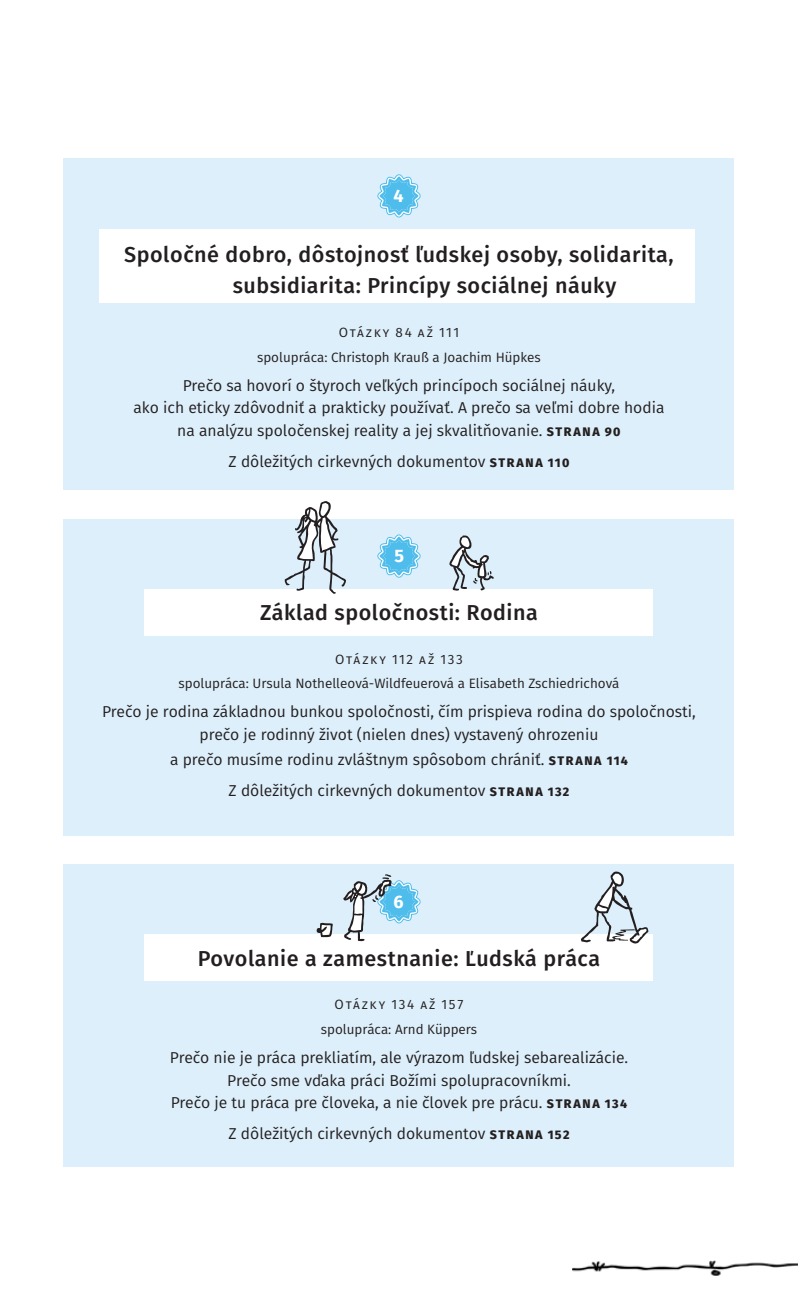
<style>
.page{position:relative;width:798px;height:1308px;background:#fff}
.page>*{position:absolute;margin:0;border:0;box-sizing:border-box;transform-origin:0 0}
.t1{font:500 21.6px/31.5px "Fira Sans";letter-spacing:.025em;color:#231f20}
.t2{font:700 18px "Fira Sans";color:#fff}
.Main_Text_Fira{font:15.75px/22.5px "Fira Sans";color:#231f20;text-align:center}
.Main_Text_Fira-2{font:13.5px "Fira Sans";color:#231f20}
.Main_Text_Fira-3{font:13.5px "Fira Sans";letter-spacing:.12em;color:#231f20}
.Main_Text_Fira-4{font:13.5px "Fira Sans";letter-spacing:.125em;color:#231f20}
.Main_Text_Fira-5{font:13.5px "Fira Sans";letter-spacing:.13em;color:#231f20}
.s1{font-weight:800;font-size:12.38px}
</style>
<div class="page">
<img style="left:572px;top:1138px;width:225px;height:138px">
<div style="left:64px;top:518px;width:669px;height:317px;background:#ddeffa"></div>
<div style="left:64px;top:864px;width:669px;height:302px;background:#ddeffa"></div>
<div style="left:64px;top:158px;width:669px;height:332px;background:#ddeffa"></div>
<svg style="left:377px;top:534px;width:44px;height:44px"></svg>
<svg style="left:377px;top:174px;width:44px;height:44px"></svg>
<div style="left:145px;top:589px;width:507px;height:46px;background:#fff"></div>
<div style="left:145px;top:934px;width:507px;height:47px;background:#fff"></div>
<div style="left:99px;top:229px;width:595px;height:73px;background:#fff"></div>
<svg style="left:284px;top:501px;width:62px;height:93px"></svg>
<svg style="left:449px;top:535px;width:45px;height:56px"></svg>
<svg style="left:343px;top:874px;width:78px;height:67px"></svg>
<svg style="left:316px;top:922px;width:17px;height:15px"></svg>
<svg style="left:580px;top:871px;width:68px;height:73px"></svg>
<p class="t2" style="left:393px;top:181px;width:12px">4</p>
<p class="t1" style="left:233px;top:237px;width:442px;text-indent:-108px">Spoločné dobro, dôstojnosť ľudskej osoby, solidarita, subsidiarita: Princípy sociálnej náuky</p>
<p class="Main_Text_Fira-5" style="left:338px;top:322px;width:122px">Otázky 84 až 111</p>
<p class="Main_Text_Fira-2" style="left:257px;top:347px;width:285px">spolupráca: Christoph Krauß a Joachim Hüpkes</p>
<p class="Main_Text_Fira" style="left:133px;top:374px;width:532px">Prečo sa hovorí o štyroch veľkých princípoch sociálnej náuky,<br>ako ich eticky zdôvodniť a prakticky používať. A prečo sa veľmi dobre hodia na analýzu spoločenskej reality a jej skvalitňovanie. <span class="s1">STRANA 90</span></p>
<p class="Main_Text_Fira" style="left:228px;top:450px;width:342px">Z dôležitých cirkevných dokumentov <span class="s1">STRANA 110</span></p>
<p class="t2" style="left:394px;top:541px;width:11px">5</p>
<p class="t1" style="left:260px;top:595px;width:279px">Základ spoločnosti: Rodina</p>
<p class="Main_Text_Fira-3" style="left:335px;top:649px;width:129px">Otázky 112 až 133</p>
<p class="Main_Text_Fira-2" style="left:178px;top:673px;width:442px">spolupráca: Ursula Nothelleová-Wildfeuerová a Elisabeth Zschiedrichová</p>
<p class="Main_Text_Fira" style="left:102px;top:700px;width:595px">Prečo je rodina základnou bunkou spoločnosti, čím prispieva rodina do spoločnosti, prečo je rodinný život (nielen dnes) vystavený ohrozeniu</p>
<p class="Main_Text_Fira" style="left:170px;top:747px;width:459px">a prečo musíme rodinu zvláštnym spôsobom chrániť. <span class="s1">STRANA 114</span></p>
<p class="Main_Text_Fira" style="left:228px;top:778px;width:342px">Z dôležitých cirkevných dokumentov <span class="s1">STRANA 132</span></p>
<p class="t2" style="left:393px;top:886px;width:12px">6</p>
<p class="t1" style="left:198px;top:941px;width:403px">Povolanie a zamestnanie: Ľudská práca</p>
<p class="Main_Text_Fira-4" style="left:334px;top:994px;width:130px">Otázky 134 až 157</p>
<p class="Main_Text_Fira-2" style="left:321px;top:1019px;width:158px">spolupráca: Arnd Küppers</p>
<p class="Main_Text_Fira" style="left:170px;top:1046px;width:459px">Prečo nie je práca prekliatím, ale výrazom ľudskej sebarealizácie.<br>Prečo sme vďaka práci Božími spolupracovníkmi.<br>Prečo je tu práca pre človeka, a nie človek pre prácu. <span class="s1">STRANA 134</span></p>
<p class="Main_Text_Fira" style="left:228px;top:1122px;width:342px">Z dôležitých cirkevných dokumentov <span class="s1">STRANA 152</span></p>
</div>
